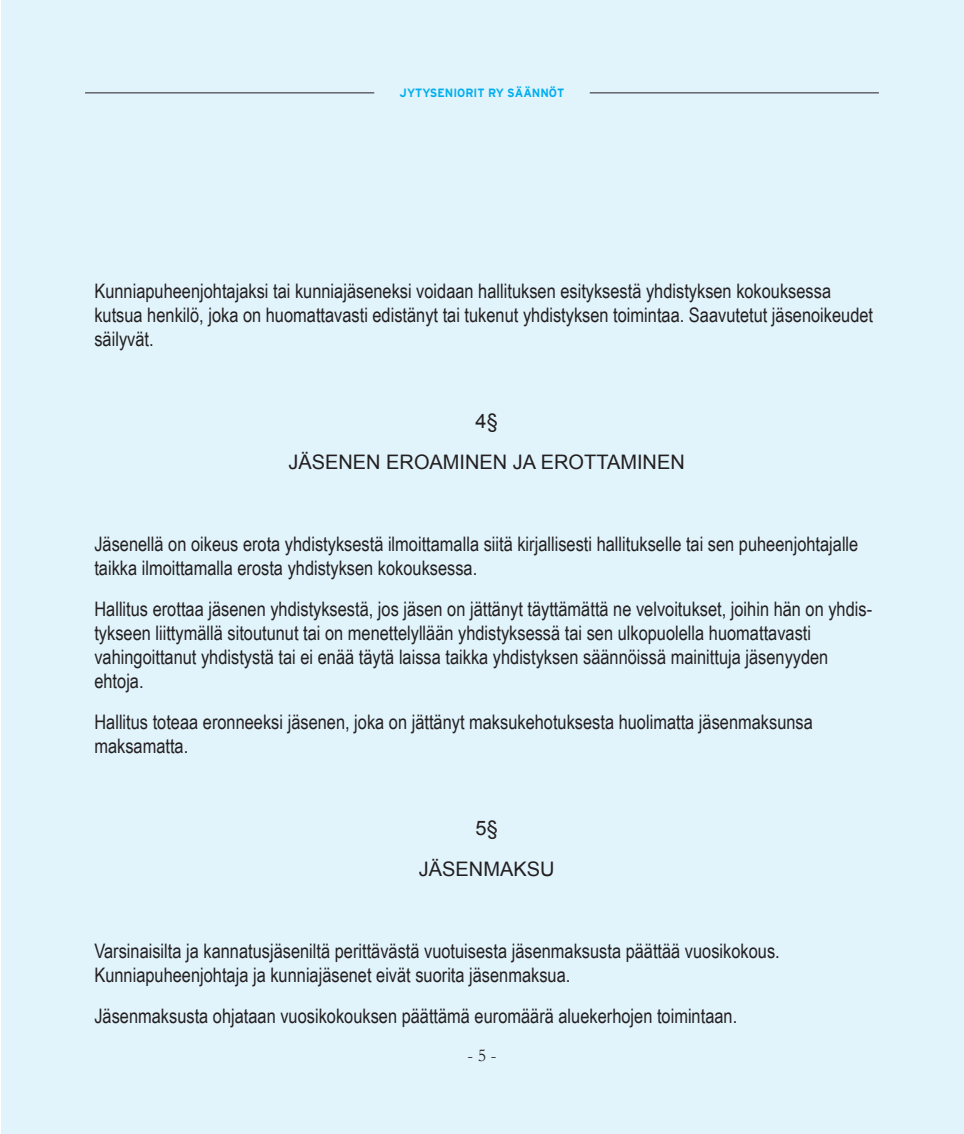
<style>
.page{position:relative;width:964px;height:1134px;background:#fff}
.page>*{position:absolute;margin:0;border:0;box-sizing:border-box;transform-origin:0 0}
.Bullets{font:20px/24px "Arial Narrow";color:#231f20}
.Bullets-2{font:20px "Arial";color:#231f20}
.t1{font:18px "Garamond";color:#231f20}
.t2{font:700 12px "Interstate";color:#00aeef;scale:.95 1}
</style>
<div class="page">
<div style="left:1px;top:0;width:963px;height:1134px;background:#e1f4fc"></div>
<hr style="left:85px;top:92px;width:289px;height:1px;background:#231f20">
<hr style="left:590px;top:92px;width:289px;height:1px;background:#231f20">
<p class="t2" style="left:400px;top:86px;width:175px">JYTYSENIORIT RY SÄÄNNÖT</p>
<p class="Bullets" style="left:94px;top:278px;width:780px">Kunniapuheenjohtajaksi tai kunniajäseneksi voidaan hallituksen esityksestä yhdistyksen kokouksessa kutsua henkilö, joka on huomattavasti edistänyt tai tukenut yhdistyksen toimintaa. Saavutetut jäsenoikeudet säilyvät.</p>
<p class="Bullets-2" style="left:475px;top:408px;width:24px">4§</p>
<p class="Bullets-2" style="left:288px;top:449px;width:398px">JÄSENEN EROAMINEN JA EROTTAMINEN</p>
<p class="Bullets" style="left:94px;top:531px;width:765px">Jäsenellä on oikeus erota yhdistyksestä ilmoittamalla siitä kirjallisesti hallitukselle tai sen puheenjohtajalle taikka ilmoittamalla erosta yhdistyksen kokouksessa.</p>
<p class="Bullets" style="left:94px;top:596px;width:779px">Hallitus erottaa jäsenen yhdistyksestä, jos jäsen on jättänyt täyttämättä ne velvoitukset, joihin hän on yhdis&shy;tykseen liittymällä sitoutunut tai on menettelyllään yhdistyksessä tai sen ulkopuolella huomattavasti vahingoittanut yhdistystä tai ei enää täytä laissa taikka yhdistyksen säännöissä mainittuja jäsenyyden ehtoja.</p>
<p class="Bullets" style="left:94px;top:709px;width:720px">Hallitus toteaa eronneeksi jäsenen, joka on jättänyt maksukehotuksesta huolimatta jäsenmaksunsa maksamatta.</p>
<p class="Bullets-2" style="left:475px;top:815px;width:24px">5§</p>
<p class="Bullets-2" style="left:419px;top:856px;width:137px">JÄSENMAKSU</p>
<p class="Bullets" style="left:94px;top:938px;width:687px">Varsinaisilta ja kannatusjäseniltä perittävästä vuotuisesta jäsenmaksusta päättää vuosikokous.<br>Kunniapuheenjohtaja ja kunniajäsenet eivät suorita jäsenmaksua.</p>
<p class="Bullets" style="left:94px;top:1003px;width:644px">Jäsenmaksusta ohjataan vuosikokouksen päättämä euromäärä aluekerhojen toimintaan.</p>
<p class="t1" style="left:468px;top:1043px;width:30px">- 5 -</p>
</div>
